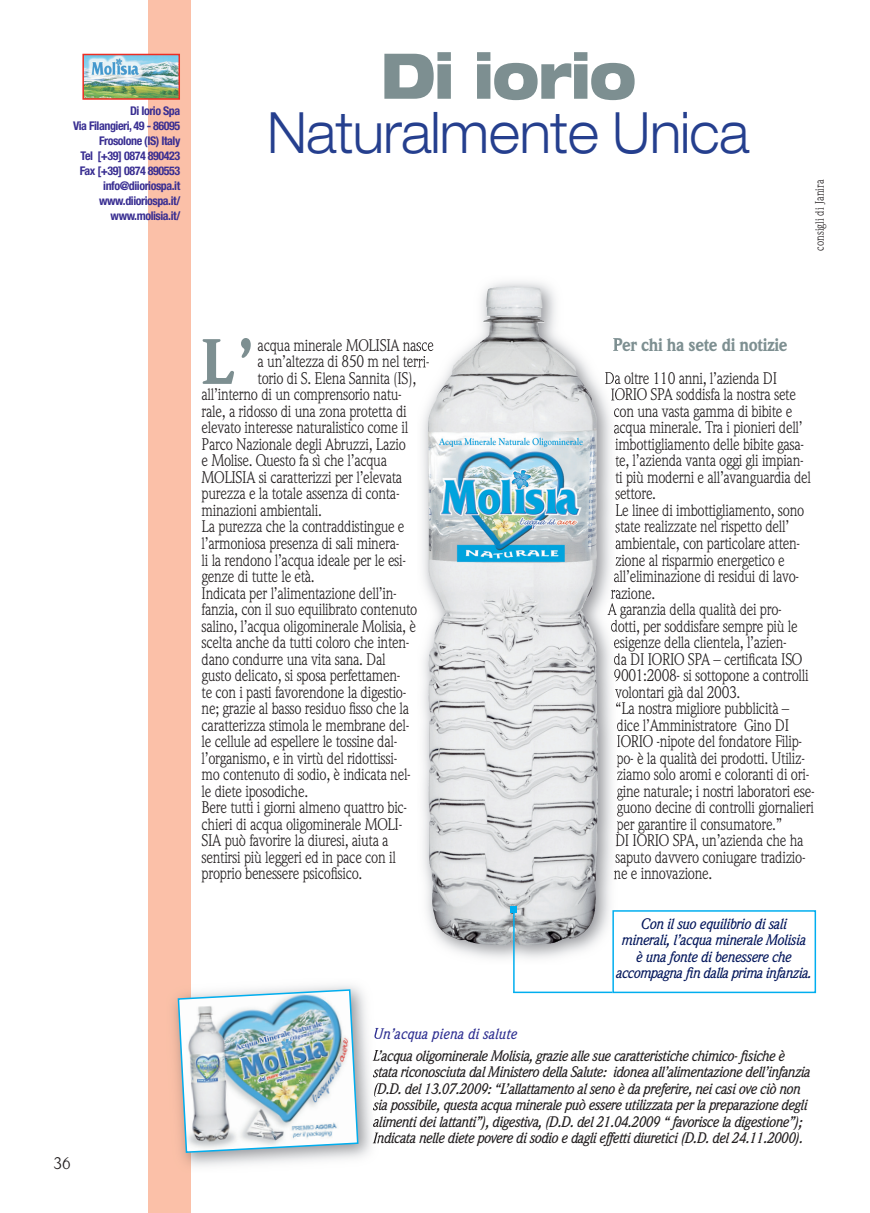
<style>
.page{position:relative;width:870px;height:1213px;background:#fff}
.page>*{position:absolute;margin:0;border:0;box-sizing:border-box;transform-origin:0 0}
.t1{font:900 expanded 63px "Helvetica Neue LT Std";letter-spacing:-.02em;color:#7d8f91;scale:.85 1}
.t2{font:900 62.85px "Weidemann Std";color:#7d8f91;scale:.9 1}
.t3{font:300 expanded 57px "Helvetica Neue LT Std";color:#253f8e;scale:.85 1}
.t4{font:900 18px "Weidemann Std";letter-spacing:-.02em;color:#7d8f91;scale:.9 1}
.t5{font:16.5px "Weidemann Std";letter-spacing:-.02em;color:#231f20;scale:.9 1}
.t6{font:16.5px "Weidemann Std";letter-spacing:-.02em;color:#231f20}
.t7{font:italic 500 15px/16.5px "Weidemann Std";letter-spacing:-.03em;color:#231f20;scale:.9 1}
.t8{font:italic 500 15px/16.5px "Weidemann Std";letter-spacing:-.02em;color:#04175c;text-align:center;scale:.9 1}
.t9{font:italic 500 15px "Weidemann Std";letter-spacing:.01em;color:#2f3092;scale:.9 1}
.t10{font:700 condensed 12px/15px "Helvetica Neue LT Std";letter-spacing:-.035em;color:#3a2f92;text-align:right}
.t11{font:12px "Weidemann Std";letter-spacing:.01em;color:#231f20;scale:.9 1}
</style>
<div class="page">
<div style="left:148px;top:0;width:43px;height:1212px;background:#fbc0a8"></div>
<img style="left:85px;top:57px;width:92px;height:40px">
<div style="left:82px;top:54px;width:98px;height:46px;border:2px solid #ee2e23"></div>
<img style="left:418px;top:281px;width:199px;height:683px">
<img style="left:417px;top:339px;width:16px;height:15px">
<svg style="left:417px;top:355px;width:11px;height:12px"></svg>
<svg style="left:613px;top:338px;width:4px;height:13px"></svg>
<svg style="left:605px;top:372px;width:12px;height:28px"></svg>
<img style="left:614px;top:405px;width:3px;height:20px">
<svg style="left:614px;top:408px;width:3px;height:9px"></svg>
<img style="left:607px;top:616px;width:10px;height:2px">
<svg style="left:607px;top:425px;width:10px;height:191px"></svg>
<img style="left:611px;top:633px;width:6px;height:2px">
<img style="left:611px;top:619px;width:6px;height:14px">
<img style="left:614px;top:681px;width:3px;height:20px">
<svg style="left:614px;top:638px;width:3px;height:43px"></svg>
<svg style="left:614px;top:688px;width:3px;height:8px"></svg>
<svg style="left:613px;top:702px;width:5px;height:177px"></svg>
<img style="left:537px;top:289px;width:60px;height:287px">
<div style="left:612px;top:910px;width:203px;height:83px;border:2px solid #00aeef"></div>
<svg style="left:372px;top:1050px;width:6px;height:11px"></svg>
<svg style="left:373px;top:1069px;width:5px;height:8px"></svg>
<img style="left:374px;top:1083px;width:4px;height:13px">
<svg style="left:373px;top:1102px;width:5px;height:9px"></svg>
<svg style="left:373px;top:1117px;width:5px;height:9px"></svg>
<svg style="left:372px;top:1132px;width:6px;height:11px"></svg>
<svg style="left:374px;top:1027px;width:4px;height:12px"></svg>
<img style="left:177px;top:988px;width:182px;height:165px">
<hr style="left:513px;top:909px;width:1px;height:83px;background:#00aeef">
<svg style="left:510px;top:906px;width:6px;height:6px"></svg>
<hr style="left:513px;top:991px;width:99px;height:2px;background:#00aeef">
<p class="t10" style="left:73px;top:103px;width:109px">Di Iorio Spa<br>Via Filangieri, 49 - 86095<br>Frosolone (IS) Italy<br>Tel [+39] 0874 890423<br>Fax [+39] 0874 890553 info@diioriospa.it www.diioriospa.it/ www.molisia.it/</p>
<h1 class="t1" style="left:380px;top:35px;width:302px">Di iorio</h1>
<h3 class="t3" style="left:268px;top:99px;width:567px">Naturalmente Unica</h3>
<p class="t11" style="left:812px;top:251px;width:81px;rotate:-90deg">consigli di Janira</p>
<p class="t6" style="left:53px;top:1153px;width:19px">36</p>
<h2 class="t2" style="left:201px;top:324px;width:60px">L’</h2>
<p class="t5" style="left:257px;top:335px;width:197px">acqua minerale MOLISIA nasce</p>
<p class="t5" style="left:257px;top:352px;width:192px">a un’altezza di 850 m nel terri-</p>
<p class="t5" style="left:257px;top:368px;width:177px">torio di S. Elena Sannita (IS),</p>
<p class="t5" style="left:201px;top:385px;width:224px">all’interno di un comprensorio natu-</p>
<p class="t5" style="left:201px;top:401px;width:229px">rale, a ridosso di una zona protetta di</p>
<p class="t5" style="left:201px;top:418px;width:231px">elevato interesse naturalistico come il</p>
<p class="t5" style="left:201px;top:434px;width:228px">Parco Nazionale degli Abruzzi, Lazio</p>
<p class="t5" style="left:201px;top:451px;width:207px">e Molise. Questo fa sì che l’acqua</p>
<p class="t5" style="left:201px;top:467px;width:224px">MOLISIA si caratterizzi per l’elevata</p>
<p class="t5" style="left:201px;top:484px;width:221px">purezza e la totale assenza di conta-</p>
<p class="t5" style="left:201px;top:500px;width:135px">minazioni ambientali.</p>
<p class="t5" style="left:201px;top:517px;width:227px">La purezza che la contraddistingue e</p>
<p class="t5" style="left:201px;top:533px;width:221px">l’armoniosa presenza di sali minera-</p>
<p class="t5" style="left:201px;top:550px;width:228px">li la rendono l’acqua ideale per le esi-</p>
<p class="t5" style="left:201px;top:566px;width:127px">genze di tutte le età.</p>
<p class="t5" style="left:201px;top:583px;width:218px">Indicata per l’alimentazione dell’in-</p>
<p class="t5" style="left:201px;top:599px;width:241px">fanzia, con il suo equilibrato contenuto</p>
<p class="t5" style="left:201px;top:616px;width:239px">salino, l’acqua oligominerale Molisia, è</p>
<p class="t5" style="left:201px;top:632px;width:232px">scelta anche da tutti coloro che inten-</p>
<p class="t5" style="left:201px;top:649px;width:206px">dano condurre una vita sana. Dal</p>
<p class="t5" style="left:201px;top:665px;width:222px">gusto delicato, si sposa perfettamen-</p>
<p class="t5" style="left:201px;top:682px;width:229px">te con i pasti favorendone la digestio-</p>
<p class="t5" style="left:201px;top:698px;width:232px">ne; grazie al basso residuo fisso che la</p>
<p class="t5" style="left:201px;top:715px;width:232px">caratterizza stimola le membrane del-</p>
<p class="t5" style="left:201px;top:731px;width:219px">le cellule ad espellere le tossine dal-</p>
<p class="t5" style="left:201px;top:748px;width:219px">l’organismo, e in virtù del ridottissi-</p>
<p class="t5" style="left:201px;top:764px;width:234px">mo contenuto di sodio, è indicata nel-</p>
<p class="t5" style="left:201px;top:781px;width:120px">le diete iposodiche.</p>
<p class="t5" style="left:201px;top:797px;width:230px">Bere tutti i giorni almeno quattro bic-</p>
<p class="t5" style="left:201px;top:814px;width:224px">chieri di acqua oligominerale MOLI-</p>
<p class="t5" style="left:201px;top:830px;width:209px">SIA può favorire la diuresi, aiuta a</p>
<p class="t5" style="left:201px;top:847px;width:217px">sentirsi più leggeri ed in pace con il</p>
<p class="t5" style="left:201px;top:863px;width:180px">proprio benessere psicofisico.</p>
<p class="t9" style="left:373px;top:1024px;width:161px">Un’acqua piena di salute</p>
<p class="t4" style="left:612px;top:334px;width:195px">Per chi ha sete di notizie</p>
<p class="t5" style="left:604px;top:368px;width:193px">Da oltre 110 anni, l’azienda DI</p>
<p class="t5" style="left:610px;top:385px;width:207px">IORIO SPA soddisfa la nostra sete</p>
<p class="t5" style="left:613px;top:401px;width:200px">con una vasta gamma di bibite e</p>
<p class="t5" style="left:613px;top:418px;width:211px">acqua minerale. Tra i pionieri dell’</p>
<p class="t5" style="left:614px;top:434px;width:211px">imbottigliamento delle bibite gasa-</p>
<p class="t5" style="left:614px;top:451px;width:211px">te, l’azienda vanta oggi gli impian-</p>
<p class="t5" style="left:614px;top:467px;width:219px">ti più moderni e all’avanguardia del</p>
<p class="t5" style="left:614px;top:484px;width:47px">settore.</p>
<p class="t5" style="left:614px;top:500px;width:211px">Le linee di imbottigliamento, sono</p>
<p class="t5" style="left:614px;top:517px;width:195px">state realizzate nel rispetto dell’</p>
<p class="t5" style="left:614px;top:533px;width:207px">ambientale, con particolare atten-</p>
<p class="t5" style="left:614px;top:550px;width:190px">zione al risparmio energetico e</p>
<p class="t5" style="left:613px;top:566px;width:207px">all’eliminazione di residui di lavo-</p>
<p class="t5" style="left:610px;top:583px;width:51px">razione.</p>
<p class="t5" style="left:607px;top:599px;width:195px">A garanzia della qualità dei pro-</p>
<p class="t5" style="left:610px;top:616px;width:209px">dotti, per soddisfare sempre più le</p>
<p class="t5" style="left:613px;top:632px;width:194px">esigenze della clientela, l’azien-</p>
<p class="t5" style="left:613px;top:649px;width:211px">da DI IORIO SPA – certificata ISO</p>
<p class="t5" style="left:613px;top:665px;width:218px">9001:2008- si sottopone a controlli</p>
<p class="t5" style="left:614px;top:682px;width:141px">volontari già dal 2003.</p>
<p class="t5" style="left:614px;top:698px;width:195px">“La nostra migliore pubblicità –</p>
<p class="t5" style="left:616px;top:715px;width:193px">dice l’Amministratore Gino DI</p>
<p class="t5" style="left:616px;top:731px;width:208px">IORIO -nipote del fondatore Filip-</p>
<p class="t5" style="left:616px;top:748px;width:211px">po- è la qualità dei prodotti. Utiliz-</p>
<p class="t5" style="left:616px;top:764px;width:215px">ziamo solo aromi e coloranti di ori-</p>
<p class="t5" style="left:616px;top:781px;width:221px">gine naturale; i nostri laboratori ese-</p>
<p class="t5" style="left:616px;top:797px;width:221px">guono decine di controlli giornalieri</p>
<p class="t5" style="left:616px;top:814px;width:186px">per garantire il consumatore.”</p>
<p class="t5" style="left:614px;top:830px;width:211px">DI IORIO SPA, un’azienda che ha</p>
<p class="t5" style="left:614px;top:847px;width:213px">saputo davvero coniugare tradizio-</p>
<p class="t5" style="left:613px;top:863px;width:111px">ne e innovazione.</p>
<p class="t8" style="left:616px;top:915px;width:219px">Con il suo equilibrio di sali minerali, l’acqua minerale Molisia<br>è una fonte di benessere che accompagna fin dalla prima infanzia.</p>
<p class="t7" style="left:373px;top:1047px;width:487px">L’acqua oligominerale Molisia, grazie alle sue caratteristiche chimico- fisiche è stata riconosciuta dal Ministero della Salute: idonea all’alimentazione dell’infanzia (D.D. del 13.07.2009: “L’allattamento al seno è da preferire, nei casi ove ciò non sia possibile, questa acqua minerale può essere utilizzata per la preparazione degli alimenti dei lattanti”), digestiva, (D.D. del 21.04.2009 “ favorisce la digestione”); Indicata nelle diete povere di sodio e dagli effetti diuretici (D.D. del 24.11.2000).</p>
</div>
